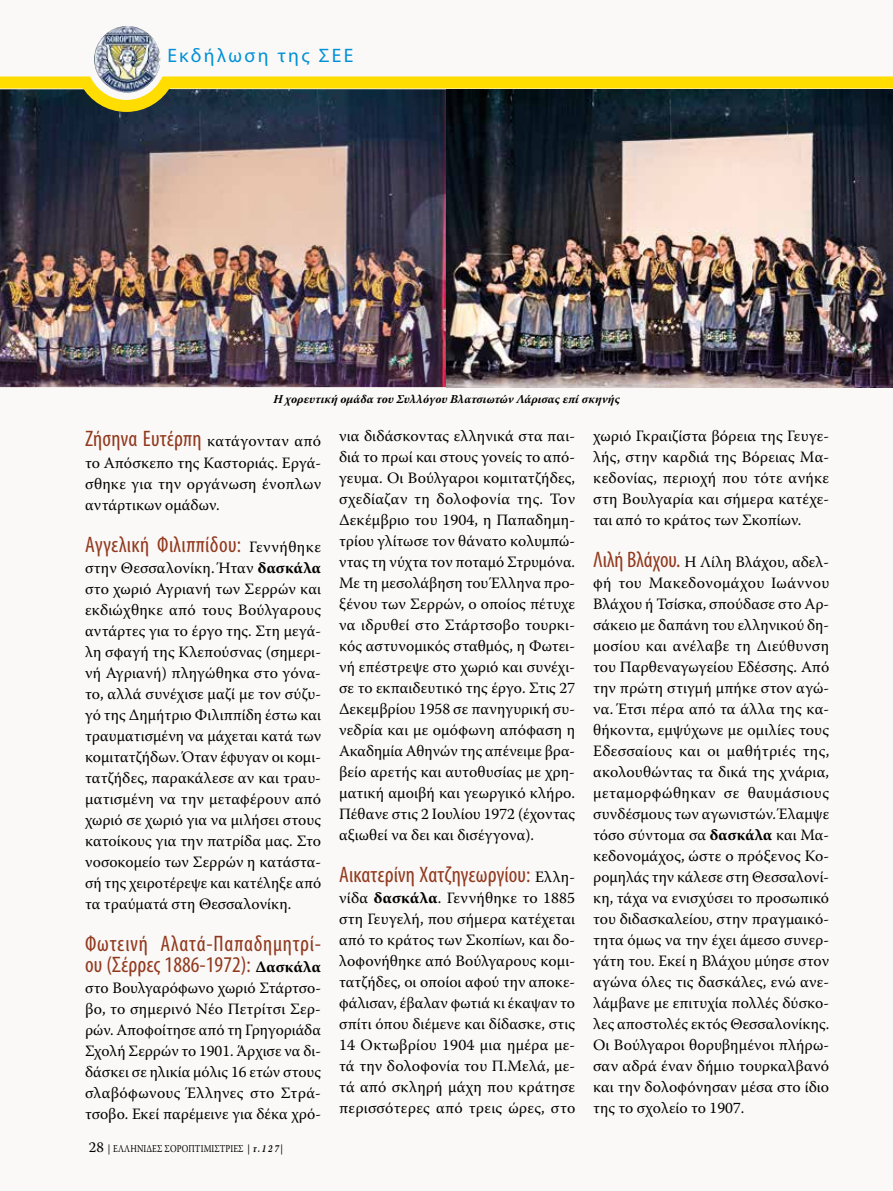
<style>
.page{position:relative;width:893px;height:1191px;background:#faf9f7}
.page>*{position:absolute;margin:0;border:0;box-sizing:border-box;transform-origin:0 0}
.t1{font:condensed 22.5px "Myriad Pro";letter-spacing:.01em;color:#91391e}
.t2{font:condensed 22.5px/21px "Myriad Pro";letter-spacing:.035em;color:#91391e}
.t3{font:19.5px "Myriad Pro";letter-spacing:.12em;color:#0090d7}
.t4{font:15.75px/21px "Warnock Pro";letter-spacing:.005em;color:#000;text-align:justify}
.t5{font:italic 700 12px "Warnock Pro";color:#000}
.t6{font:10.5px "Warnock Pro";color:#000;scale:.8 1}
.t7{font:italic 700 10.5px "Warnock Pro";color:#000;scale:.8 1}
.s1{font-family:"Warnock Pro";font-stretch:normal;font-size:15.75px;color:#000}
.s2{font-weight:700}
.s3{font-family:"Warnock Pro";font-weight:700;font-stretch:normal;font-size:15.75px;color:#000}
.s4{font-size:15px}
.s5{font-weight:700;font-style:italic}
.s6{font-family:"Myriad Pro";font-stretch:condensed;font-size:22.5px;color:#91391e}
</style>
<div class="page">
<img style="left:0;top:118px;width:893px;height:269px">
<img style="left:94px;top:26px;width:66px;height:67px;border-radius:33px">
<svg style="left:0;top:70px;width:893px;height:48px;background:#737545"></svg>
<p class="t3" style="left:167px;top:43px;width:188px">Εκδήλωση της ΣΕΕ</p>
<p class="t5" style="left:273px;top:392px;width:348px">Η χορευτική ομάδα του Συλλόγου Βλατσιωτών Λάρισας επί σκηνής</p>
<h1 class="t1" style="left:85px;top:425px;width:238px">Ζήσηνα Ευτέρπη <span class="s1">κατάγονταν από</span></h1>
<p class="t4" style="left:85px;top:451px;width:238px">το Απόσκεπο της Καστοριάς. Εργά&shy;σθηκε για την οργάνωση ένοπλων αντάρτικων ομάδων.</p>
<h1 class="t1" style="left:85px;top:530px;width:238px">Αγγελική Φιλιππίδου: <span class="s1">Γεννήθηκε</span></h1>
<p class="t4" style="left:85px;top:556px;width:238px">στην Θεσσαλονίκη. Ήταν <span class="s2">δασκάλα </span>στο χωριό Αγριανή των Σερρών και εκδιώχθηκε από τους Βούλγαρους αντάρτες για το έργο της. Στη μεγά&shy;λη σφαγή της Κλεπούσνας (σημερι&shy;νή Αγριανή) πληγώθηκα στο γόνα&shy;το, αλλά συνέχισε μαζί με τον σύζυ&shy;γό της Δημήτριο Φιλιππίδη έστω και τραυματισμένη να μάχεται κατά των κομιτατζήδων. Όταν έφυγαν οι κομι&shy;τατζήδες, παρακάλεσε αν και τραυ&shy;ματισμένη να την μεταφέρουν από χωριό σε χωριό για να μιλήσει στους κατοίκους για την πατρίδα μας. Στο νοσοκομείο των Σερρών η κατάστα&shy;σή της χειροτέρεψε και κατέληξε από τα τραύματά στη Θεσσαλονίκη.</p>
<h1 class="t2" style="left:85px;top:932px;width:238px">Φωτεινή Αλατά-Παπαδημητρί&shy;ου (Σέρρες 1886-1972): <span class="s3">Δασκάλα</span></h1>
<p class="t4" style="left:85px;top:976px;width:238px">στο Βουλγαρόφωνο χωριό Στάρτσο&shy;βο, το σημερινό Νέο Πετρίτσι Σερ&shy;ρών. Αποφοίτησε από τη Γρηγοριάδα Σχολή Σερρών το 1901. Άρχισε να δι&shy;δάσκει σε ηλικία μόλις 16 ετών στους σλαβόφωνους Έλληνες στο Στρά&shy;τσοβο. Εκεί παρέμεινε για δέκα χρό-</p>
<p class="t6" style="left:89px;top:1141px;width:39px"><span class="s4">28</span> <span class="s5">|</span> ελλην</p>
<p class="t6" style="left:144px;top:1141px;width:35px">iδες σοροπτιμ</p>
<p class="t6" style="left:212px;top:1141px;width:11px">iστριες</p>
<p class="t7" style="left:247px;top:1141px;width:46px">|τ.127|</p>
<p class="t4" style="left:339px;top:425px;width:238px">νια διδάσκοντας ελληνικά στα παι&shy;διά το πρωί και στους γονείς το από&shy;γευμα. Οι Βούλγαροι κομιτατζήδες, σχεδίαζαν τη δολοφονία της. Τον Δεκέμβριο του 1904, η Παπαδημη&shy;τρίου γλίτωσε τον θάνατο κολυμπώ&shy;ντας τη νύχτα τον ποταμό Στρυμόνα.<br>Με τη μεσολάβηση του Έλληνα προ&shy;ξένου των Σερρών, ο οποίος πέτυχε να ιδρυθεί στο Στάρτσοβο τουρκι&shy;κός αστυνομικός σταθμός, η Φωτει&shy;νή επέστρεψε στο χωριό και συνέχι&shy;σε το εκπαιδευτικό της έργο. Στις 27<br>Δεκεμβρίου 1958 σε πανηγυρική συ&shy;νεδρία και με ομόφωνη απόφαση η Ακαδημία Αθηνών της απένειμε βρα&shy;βείο αρετής και αυτοθυσίας με χρη&shy;ματική αμοιβή και γεωργικό κλήρο.<br>Πέθανε στις 2 Ιουλίου 1972 (έχοντας αξιωθεί να δει και δισέγγονα).</p>
<h1 class="t1" style="left:339px;top:861px;width:238px">Αικατερίνη Χατζηγεωργίου: <span class="s1">Ελλη-</span></h1>
<p class="t4" style="left:339px;top:887px;width:238px">νίδα <span class="s2">δασκάλα</span>. Γεννήθηκε το 1885 στη Γευγελή, που σήμερα κατέχεται από το κράτος των Σκοπίων, και δο&shy;λοφονήθηκε από Βούλγαρους κομι&shy;τατζήδες, οι οποίοι αφού την αποκε&shy;φάλισαν, έβαλαν φωτιά κι έκαψαν το σπίτι όπου διέμενε και δίδασκε, στις 14 Οκτωβρίου 1904 μια ημέρα με&shy;τά την δολοφονία του Π.Μελά, με&shy;τά από σκληρή μάχη που κράτησε περισσότερες από τρεις ώρες, στο</p>
<p class="t4" style="left:593px;top:425px;width:238px">χωριό Γκραιζίστα βόρεια της Γευγε&shy;λής, στην καρδιά της Βόρειας Μα&shy;κεδονίας, περιοχή που τότε ανήκε στη Βουλγαρία και σήμερα κατέχε&shy;ται από το κράτος των Σκοπίων.</p>
<p class="t4" style="left:593px;top:551px;width:238px"><span class="s6">Λιλή Βλάχου.</span> Η Λίλη Βλάχου, αδελ&shy;φή του Μακεδονομάχου Ιωάννου Βλάχου ή Τσίσκα, σπούδασε στο Αρ&shy;σάκειο με δαπάνη του ελληνικού δη&shy;μοσίου και ανέλαβε τη Διεύθυνση του Παρθεναγωγείου Εδέσσης. Από την πρώτη στιγμή μπήκε στον αγώ&shy;να. Έτσι πέρα από τα άλλα της κα&shy;θήκοντα, εμψύχωνε με ομιλίες τους Εδεσσαίους και οι μαθήτριές της, ακολουθώντας τα δικά της χνάρια, μεταμορφώθηκαν σε θαυμάσιους συνδέσμους των αγωνιστών. Έλαμψε τόσο σύντομα σα <span class="s2">δασκάλα</span> και Μα&shy;κεδονομάχος, ώστε ο πρόξενος Κο&shy;ρομηλάς την κάλεσε στη Θεσσαλονί&shy;κη, τάχα να ενισχύσει το προσωπικό του διδασκαλείου, στην πραγμαικό&shy;τητα όμως να την έχει άμεσο συνερ&shy;γάτη του. Εκεί η Βλάχου μύησε στον αγώνα όλες τις δασκάλες, ενώ ανε&shy;λάμβανε με επιτυχία πολλές δύσκο&shy;λες αποστολές εκτός Θεσσαλονίκης.<br>Οι Βούλγαροι θορυβημένοι πλήρω&shy;σαν αδρά έναν δήμιο τουρκαλβανό και την δολοφόνησαν μέσα στο ίδιο της το σχολείο το 1907.</p>
</div>
